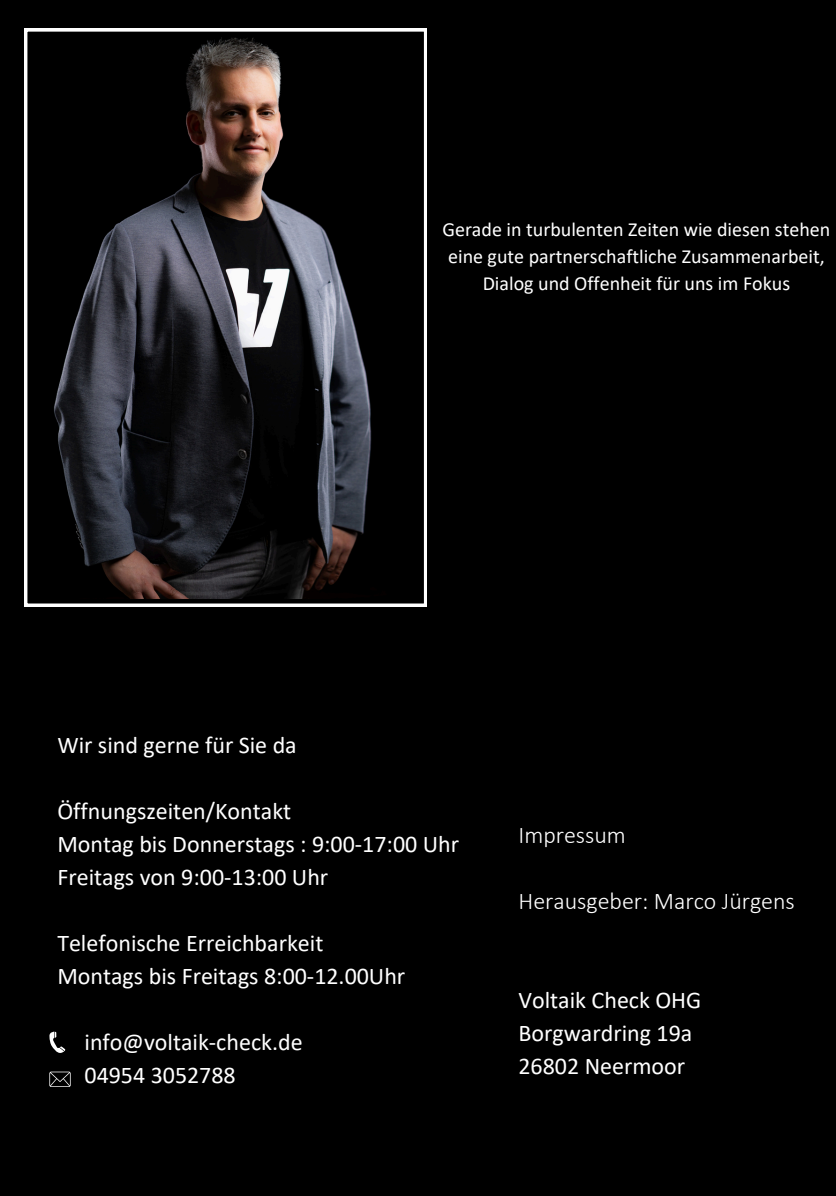
<style>
.page{position:relative;width:836px;height:1196px;background:#fff}
.page>*{position:absolute;margin:0;border:0;box-sizing:border-box;transform-origin:0 0}
.t1{font:24px/33px "Calibri";color:#fff}
.t2{font:300 24px "Calibri";color:#fff}
.t3{font:20px "Calibri";color:#fff}
</style>
<div class="page">
<div style="left:0;top:0;width:836px;height:1195px;background:#000"></div>
<svg style="left:24px;top:29px;width:402px;height:577px"></svg>
<img style="left:41px;top:37px;width:369px;height:561px">
<svg style="left:49px;top:1031px;width:16px;height:22px"></svg>
<svg style="left:49px;top:1071px;width:21px;height:15px"></svg>
<p class="t3" style="left:442px;top:221px;width:389px">Gerade in turbulenten Zeiten wie diesen stehen</p>
<p class="t3" style="left:448px;top:248px;width:378px">eine gute partnerschaftliche Zusammenarbeit,</p>
<p class="t3" style="left:482px;top:275px;width:309px">Dialog und Offenheit für uns im Fokus</p>
<h1 class="t1" style="left:57px;top:730px;width:241px">Wir sind gerne für Sie da</h1>
<h1 class="t1" style="left:57px;top:796px;width:403px">Öffnungszeiten/Kontakt<br>Montag bis Donnerstags : 9:00-17:00 Uhr<br>Freitags von 9:00-13:00 Uhr</h1>
<h1 class="t1" style="left:57px;top:928px;width:349px">Telefonische Erreichbarkeit<br>Montags bis Freitags 8:00-12.00Uhr</h1>
<h1 class="t1" style="left:84px;top:1027px;width:219px">info@voltaik-check.de<br>04954 3052788</h1>
<h1 class="t2" style="left:518px;top:825px;width:109px">Impressum</h1>
<h1 class="t2" style="left:518px;top:891px;width:278px">Herausgeber: Marco Jürgens</h1>
<h1 class="t1" style="left:518px;top:985px;width:184px">Voltaik Check OHG<br>Borgwardring 19a<br>26802 Neermoor</h1>
</div>
